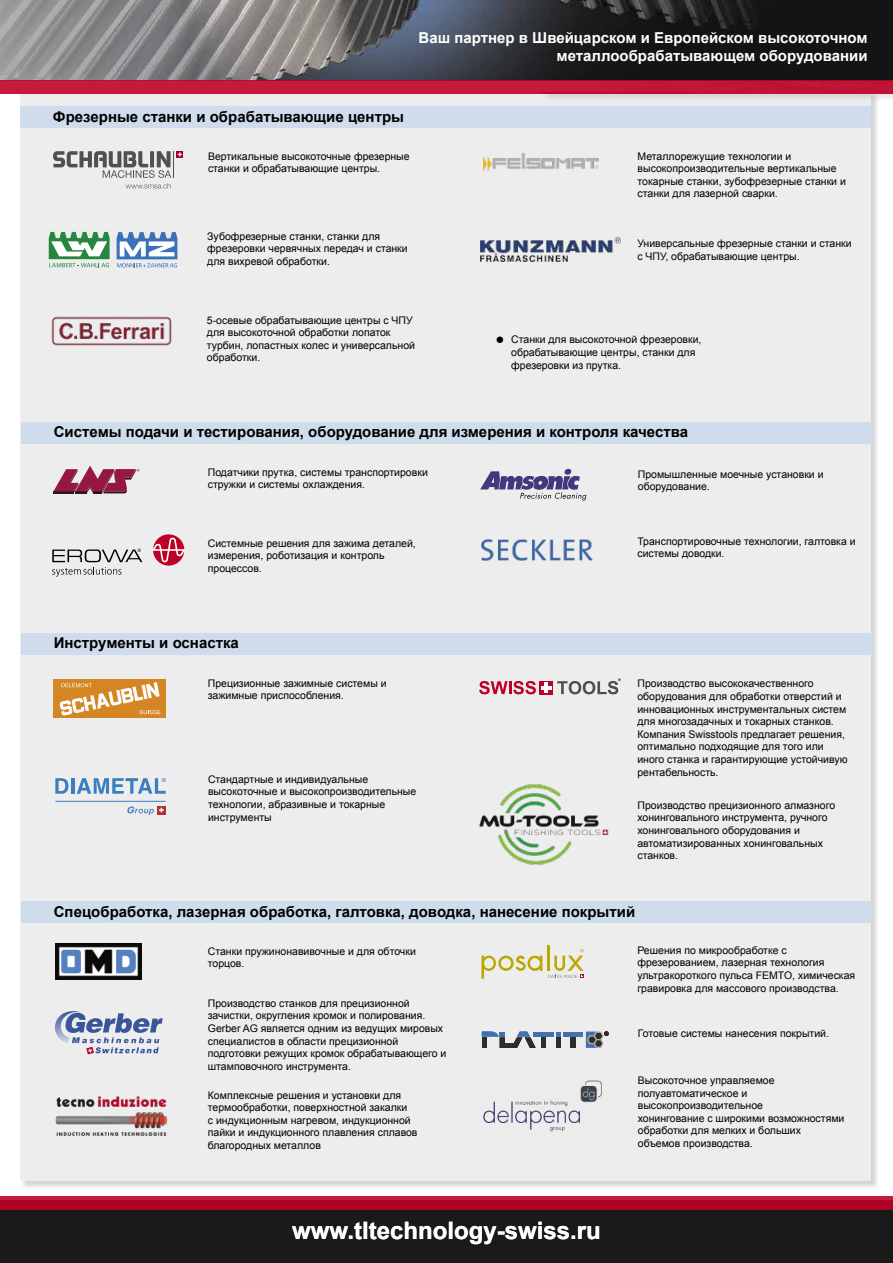
<style>
.page{position:relative;width:893px;height:1263px;background:#fff}
.page>*{position:absolute;margin:0;border:0;box-sizing:border-box;transform-origin:0 0}
.t1{font:700 24px "Arial";color:#fff}
.t2{font:700 15px "Arial";color:#000}
.t3{font:700 15px/18px "Arial";color:#fff;text-align:right}
.t4{font:10.5px/12.6px "Arial";color:#000}
</style>
<div class="page">
<div style="left:20px;top:92px;width:851px;height:1089px;background:#ebebeb"></div>
<div style="left:542px;top:0;width:351px;height:103px;background:#000;opacity:.2"></div>
<div style="left:0;top:1200px;width:893px;height:63px;background:#1a1a1a"></div>
<img style="left:374px;top:0;width:519px;height:80px">
<img style="left:0;top:0;width:374px;height:81px">
<div style="left:0;top:81px;width:893px;height:13px;background:#c41a3d"></div>
<svg style="left:0;top:1197px;width:893px;height:13px;background:#b2072a"></svg>
<div style="left:21px;top:422px;width:851px;height:21px;background:#cfdcec"></div>
<div style="left:20px;top:107px;width:851px;height:21px;background:#cfdcec"></div>
<svg style="left:53px;top:466px;width:86px;height:27px"></svg>
<img style="left:481px;top:539px;width:112px;height:21px">
<svg style="left:480px;top:469px;width:106px;height:32px"></svg>
<img style="left:481px;top:237px;width:139px;height:25px">
<div style="left:563px;top:1031px;width:20px;height:5px;background:#4172af"></div>
<div style="left:571px;top:1037px;width:5px;height:11px;background:#2f2d29"></div>
<div style="left:533px;top:1031px;width:20px;height:5px;background:#4172af"></div>
<div style="left:556px;top:1037px;width:5px;height:11px;background:#2f2d29"></div>
<svg style="left:556px;top:1032px;width:5px;height:4px"></svg>
<div style="left:541px;top:1037px;width:5px;height:11px;background:#2f2d29"></div>
<svg style="left:482px;top:1031px;width:54px;height:17px"></svg>
<svg style="left:586px;top:1031px;width:22px;height:17px"></svg>
<div style="left:21px;top:633px;width:851px;height:21px;background:#cfdcec"></div>
<div style="left:21px;top:901px;width:851px;height:21px;background:#cfdcec"></div>
<div style="left:177px;top:151px;width:6px;height:7px;background:#a0002f"></div>
<svg style="left:53px;top:151px;width:129px;height:38px"></svg>
<svg style="left:49px;top:232px;width:61px;height:35px"></svg>
<svg style="left:117px;top:232px;width:60px;height:35px"></svg>
<svg style="left:153px;top:534px;width:31px;height:32px"></svg>
<svg style="left:52px;top:549px;width:90px;height:28px"></svg>
<hr style="left:547px;top:945px;width:3px;height:26px;background:#bba700">
<svg style="left:481px;top:955px;width:61px;height:24px"></svg>
<svg style="left:548px;top:949px;width:35px;height:29px"></svg>
<img style="left:483px;top:153px;width:116px;height:17px">
<img style="left:51px;top:316px;width:120px;height:29px">
<img style="left:56px;top:943px;width:85px;height:37px">
<img style="left:483px;top:1080px;width:119px;height:52px">
<img style="left:55px;top:1096px;width:113px;height:40px">
<svg style="left:55px;top:1011px;width:108px;height:43px"></svg>
<div style="left:54px;top:679px;width:112px;height:38px;background:#d48625"></div>
<svg style="left:59px;top:682px;width:102px;height:34px"></svg>
<hr style="left:55px;top:801px;width:111px;height:1px;background:#3a7dc1">
<div style="left:157px;top:806px;width:9px;height:8px;background:#b3302d"></div>
<svg style="left:127px;top:806px;width:37px;height:9px"></svg>
<svg style="left:55px;top:778px;width:13px;height:16px"></svg>
<hr style="left:71px;top:778px;width:3px;height:16px;background:#3a7dc1">
<svg style="left:77px;top:778px;width:89px;height:16px"></svg>
<img style="left:479px;top:784px;width:130px;height:81px">
<svg style="left:479px;top:678px;width:142px;height:16px"></svg>
<h2 class="t3" style="left:419px;top:29px;width:450px">Ваш партнер в Швейцарском и Европейском высокоточном металлообрабатывающем оборудовании</h2>
<h2 class="t2" style="left:53px;top:107px;width:353px">Фрезерные станки и обрабатывающие центры</h2>
<p class="t4" style="left:208px;top:150px;width:203px">Вертикальные высокоточные фрезерные станки и обрабатывающие центры.</p>
<p class="t4" style="left:207px;top:230px;width:202px">Зубофрезерные станки, станки для фрезеровки червячных передач и станки для вихревой обработки.</p>
<p class="t4" style="left:638px;top:150px;width:210px">Металлорежущие технологии и высокопроизводительные вертикальные токарные станки, зубофрезерные станки и станки для лазерной сварки.</p>
<p class="t4" style="left:637px;top:237px;width:216px">Универсальные фрезерные станки и станки с ЧПУ, обрабатывающие центры.</p>
<p class="t4" style="left:207px;top:314px;width:210px">5-осевые обрабатывающие центры с ЧПУ для высокоточной обработки лопаток турбин, лопастных колес и универсальной обработки.</p>
<h2 class="t2" style="left:495px;top:329px;width:11px">●</h2>
<p class="t4" style="left:511px;top:334px;width:192px">Станки для высокоточной фрезеровки, обрабатывающие центры, станки для фрезеровки из прутка.</p>
<h2 class="t2" style="left:54px;top:422px;width:636px">Системы подачи и тестирования, оборудование для измерения и контроля качества</h2>
<p class="t4" style="left:208px;top:466px;width:222px">Податчики прутка, системы транспортировки стружки и системы охлаждения.</p>
<p class="t4" style="left:208px;top:537px;width:210px">Системные решения для зажима деталей, измерения, роботизация и контроль процессов.</p>
<h2 class="t2" style="left:54px;top:633px;width:187px">Инструменты и оснастка</h2>
<p class="t4" style="left:208px;top:677px;width:180px">Прецизионные зажимные системы и зажимные приспособления.</p>
<p class="t4" style="left:208px;top:773px;width:210px">Стандартные и индивидуальные высокоточные и высокопроизводительные технологии, абразивные и токарные инструменты</p>
<p class="t4" style="left:638px;top:468px;width:187px">Промышленные моечные установки и оборудование.</p>
<p class="t4" style="left:637px;top:535px;width:220px">Транспортировочные технологии, галтовка и системы доводки.</p>
<p class="t4" style="left:637px;top:677px;width:212px">Производство высококачественного оборудования для обработки отверстий и инновационных инструментальных систем для многозадачных и токарных станков.<br>Компания Swisstools предлагает решения, оптимально подходящие для того или иного станка и гарантирующие устойчивую рентабельность.</p>
<p class="t4" style="left:637px;top:799px;width:199px">Производство прецизионного алмазного хонинговального инструмента, ручного хонинговального оборудования и автоматизированных хонинговальных станков.</p>
<h2 class="t2" style="left:54px;top:901px;width:583px">Спецобработка, лазерная обработка, галтовка, доводка, нанесение покрытий</h2>
<p class="t4" style="left:208px;top:945px;width:210px">Станки пружинонавивочные и для обточки торцов.</p>
<p class="t4" style="left:208px;top:997px;width:240px">Производство станков для прецизионной зачистки, округления кромок и полирования.<br>Gerber AG является одним из ведущих мировых специалистов в области прецизионной подготовки режущих кромок обрабатывающего и штамповочного инструмента.</p>
<p class="t4" style="left:208px;top:1089px;width:211px">Комплексные решения и установки для термообработки, поверхностной закалки<br>с индукционным нагревом, индукционной пайки и индукционного плавления сплавов благородных металлов</p>
<h1 class="t1" style="left:292px;top:1215px;width:310px">www.tltechnology-swiss.ru</h1>
<p class="t4" style="left:637px;top:944px;width:219px">Решения по микрообработке с фрезерованием, лазерная технология ультракороткого пульса FEMTO, химическая гравировка для массового производства.</p>
<p class="t4" style="left:638px;top:1027px;width:193px">Готовые системы нанесения покрытий.</p>
<p class="t4" style="left:638px;top:1074px;width:208px">Высокоточное управляемое полуавтоматическое и высокопроизводительное<br>хонингование с широкими возможностями обработки для мелких и больших объемов производства.</p>
</div>
